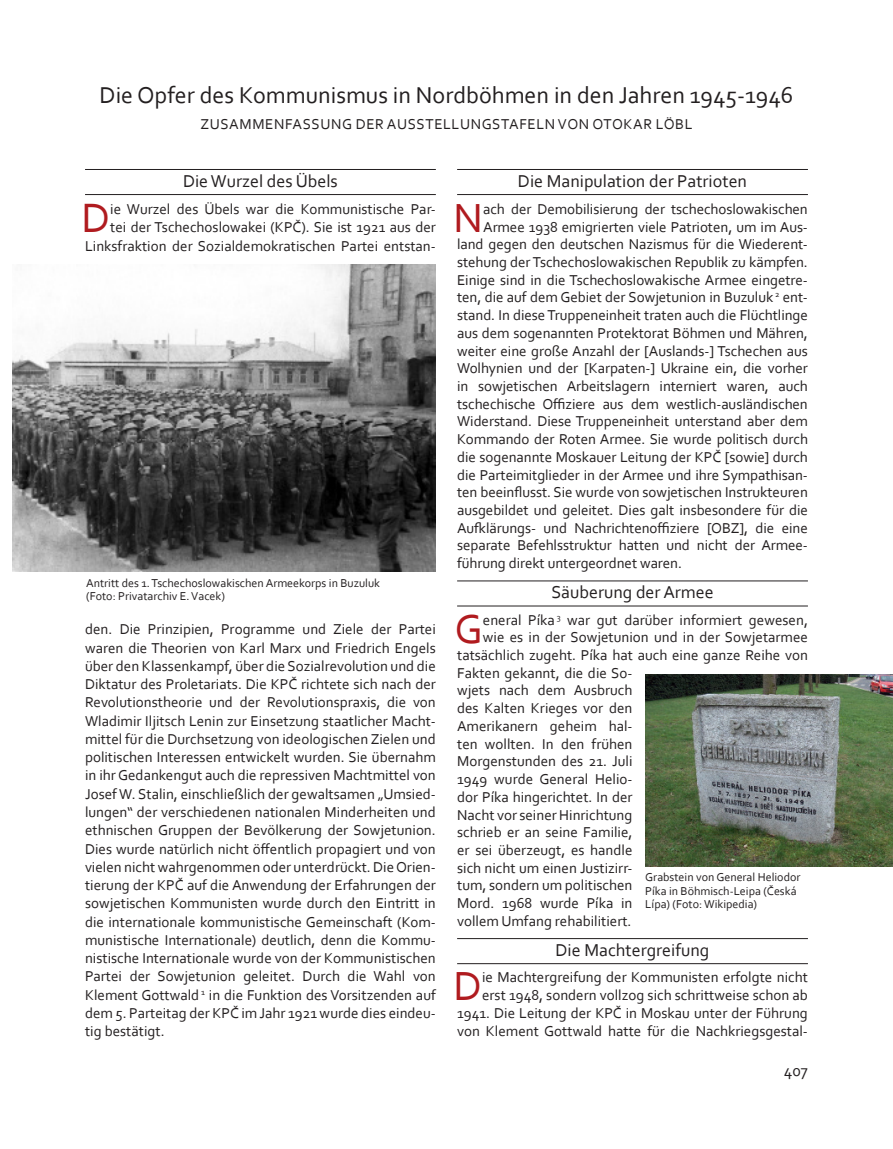
<style>
.page{position:relative;width:893px;height:1149px;background:#fff}
.page>*{position:absolute;margin:0;border:0;box-sizing:border-box;transform-origin:0 0}
._10_Initiale{font:42.9px "Corbel";color:#b01b1f}
._10_Initiale-2{font:42.6px "Corbel";color:#b01b1f}
._10_Initiale-3{font:42.3px "Corbel";color:#b01b1f}
.Überschrift_16_zentr{font:24px "Corbel";color:#231f20}
.Zwischenüberschrift{font:18px "Corbel";color:#231f20}
.t1{font:16.5px "Corbel";color:#231f20}
._10_Initiale-4{font:15px/18.3px "Corbel";letter-spacing:-.005em;color:#231f20;text-align:right}
.Autor__10_zentr__gro{font:15px "Corbel";letter-spacing:.04em;color:#231f20}
.Bildlegende{font:12px/13.5px "Corbel";color:#231f20}
</style>
<div class="page">
<hr style="left:457px;top:169px;width:351px;height:1px;background:#231f20">
<hr style="left:457px;top:194px;width:351px;height:1px;background:#231f20">
<hr style="left:457px;top:580px;width:351px;height:1px;background:#231f20">
<hr style="left:457px;top:605px;width:351px;height:1px;background:#231f20">
<hr style="left:457px;top:938px;width:351px;height:1px;background:#231f20">
<hr style="left:457px;top:963px;width:351px;height:1px;background:#231f20">
<hr style="left:85px;top:169px;width:351px;height:1px;background:#231f20">
<hr style="left:85px;top:194px;width:351px;height:1px;background:#231f20">
<img style="left:645px;top:674px;width:248px;height:191px">
<img style="left:13px;top:265px;width:423px;height:306px">
<p class="Überschrift_16_zentr" style="left:100px;top:80px;width:695px">Die Opfer des Kommunismus in Nordböhmen in den Jahren 1945-1946</p>
<p class="Autor__10_zentr__gro" style="left:200px;top:115px;width:494px">ZUSAMMENFASSUNG DER AUSSTELLUNGSTAFELN VON OTOKAR LÖBL</p>
<p class="Zwischenüberschrift" style="left:183px;top:170px;width:156px">Die Wurzel des Übels</p>
<p class="_10_Initiale-4" style="left:85px;top:199px;width:352px">ie Wurzel des Übels war die Kommunistische Par-<br>tei der Tschechoslowakei (KPČ). Sie ist 1921 aus der<br>Linksfraktion der Sozialdemokratischen Partei entstan-</p>
<p class="_10_Initiale" style="left:81px;top:191px;width:30px">D</p>
<p class="Bildlegende" style="left:86px;top:575px;width:296px">Antritt des 1. Tschechoslowakischen Armeekorps in Buzuluk (Foto: Privatarchiv E. Vacek)</p>
<p class="_10_Initiale-4" style="left:85px;top:619px;width:352px;text-align:justify">den. Die Prinzipien, Programme und Ziele der Partei waren die Theorien von Karl Marx und Friedrich Engels über den Klassenkampf, über die Sozialrevolution und die Diktatur des Proletariats. Die KPČ richtete sich nach der Revolutionstheorie und der Revolutionspraxis, die von Wladimir Iljitsch Lenin zur Einsetzung staatlicher Macht&shy;mittel für die Durchsetzung von ideologischen Zielen und politischen Interessen entwickelt wurden. Sie übernahm in ihr Gedankengut auch die repressiven Machtmittel von Josef W. Stalin, einschließlich der gewaltsamen „Umsied&shy;lungen“ der verschiedenen nationalen Minderheiten und ethnischen Gruppen der Bevölkerung der Sowjetunion.<br>Dies wurde natürlich nicht öffentlich propagiert und von vielen nicht wahrgenommen oder unterdrückt. Die Orien&shy;tierung der KPČ auf die Anwendung der Erfahrungen der sowjetischen Kommunisten wurde durch den Eintritt in die internationale kommunistische Gemeinschaft (Kom&shy;munistische Internationale) deutlich, denn die Kommu&shy;nistische Internationale wurde von der Kommunistischen Partei der Sowjetunion geleitet. Durch die Wahl von Klement Gottwald <sup>1</sup> in die Funktion des Vorsitzenden auf dem 5. Parteitag der KPČ im Jahr 1921 wurde dies eindeu&shy;tig bestätigt.</p>
<p class="Zwischenüberschrift" style="left:518px;top:170px;width:231px">Die Manipulation der Patrioten</p>
<p class="_10_Initiale-2" style="left:454px;top:191px;width:31px">N</p>
<p class="_10_Initiale-4" style="left:483px;top:199px;width:326px">ach der Demobilisierung der tschechoslowakischen</p>
<p class="_10_Initiale-4" style="left:483px;top:217px;width:326px">Armee 1938 emigrierten viele Patrioten, um im Aus-</p>
<p class="_10_Initiale-4" style="left:457px;top:235px;width:352px">land gegen den deutschen Nazismus für die Wiederent-</p>
<p class="_10_Initiale-4" style="left:457px;top:252px;width:352px">stehung der Tschechoslowakischen Republik zu kämpfen.</p>
<p class="_10_Initiale-4" style="left:457px;top:270px;width:352px">Einige sind in die Tschechoslowakische Armee eingetre-</p>
<p class="_10_Initiale-4" style="left:457px;top:288px;width:352px">ten, die auf dem Gebiet der Sowjetunion in Buzuluk <sup>2</sup> ent-</p>
<p class="_10_Initiale-4" style="left:457px;top:305px;width:352px">stand. In diese Truppeneinheit traten auch die Flüchtlinge</p>
<p class="_10_Initiale-4" style="left:457px;top:323px;width:352px">aus dem sogenannten Protektorat Böhmen und Mähren,</p>
<p class="_10_Initiale-4" style="left:457px;top:341px;width:352px">weiter eine große Anzahl der [Auslands-] Tschechen aus</p>
<p class="_10_Initiale-4" style="left:457px;top:358px;width:352px">Wolhynien und der [Karpaten-] Ukraine ein, die vorher</p>
<p class="_10_Initiale-4" style="left:457px;top:376px;width:352px">in sowjetischen Arbeitslagern interniert waren, auch</p>
<p class="_10_Initiale-4" style="left:457px;top:394px;width:352px">tschechische Offiziere aus dem westlich-ausländischen</p>
<p class="_10_Initiale-4" style="left:457px;top:412px;width:352px">Widerstand. Diese Truppeneinheit unterstand aber dem</p>
<p class="_10_Initiale-4" style="left:457px;top:429px;width:352px">Kommando der Roten Armee. Sie wurde politisch durch</p>
<p class="_10_Initiale-4" style="left:457px;top:447px;width:352px">die sogenannte Moskauer Leitung der KPČ [sowie] durch</p>
<p class="_10_Initiale-4" style="left:457px;top:465px;width:352px">die Parteimitglieder in der Armee und ihre Sympathisan-</p>
<p class="_10_Initiale-4" style="left:457px;top:482px;width:352px">ten beeinflusst. Sie wurde von sowjetischen Instrukteuren</p>
<p class="_10_Initiale-4" style="left:457px;top:500px;width:352px">ausgebildet und geleitet. Dies galt insbesondere für die</p>
<p class="_10_Initiale-4" style="left:457px;top:518px;width:352px">Aufklärungs- und Nachrichtenoffiziere [OBZ], die eine</p>
<p class="_10_Initiale-4" style="left:457px;top:535px;width:351px">separate Befehlsstruktur hatten und nicht der Armee-</p>
<p class="_10_Initiale-4" style="left:457px;top:553px;width:226px">führung direkt untergeordnet waren.</p>
<p class="Zwischenüberschrift" style="left:551px;top:581px;width:164px">Säuberung der Armee</p>
<p class="_10_Initiale-3" style="left:455px;top:602px;width:30px">G</p>
<p class="_10_Initiale-4" style="left:483px;top:610px;width:327px">eneral Píka <sup>3</sup> war gut darüber informiert gewesen,</p>
<p class="_10_Initiale-4" style="left:483px;top:627px;width:327px">wie es in der Sowjetunion und in der Sowjetarmee</p>
<p class="_10_Initiale-4" style="left:457px;top:645px;width:352px">tatsächlich zugeht. Píka hat auch eine ganze Reihe von</p>
<p class="_10_Initiale-4" style="left:457px;top:663px;width:177px">Fakten gekannt, die die So-</p>
<p class="_10_Initiale-4" style="left:457px;top:680px;width:177px">wjets nach dem Ausbruch</p>
<p class="_10_Initiale-4" style="left:457px;top:698px;width:177px">des Kalten Krieges vor den</p>
<p class="_10_Initiale-4" style="left:457px;top:716px;width:177px">Amerikanern geheim hal-</p>
<p class="_10_Initiale-4" style="left:457px;top:734px;width:177px">ten wollten. In den frühen</p>
<p class="_10_Initiale-4" style="left:457px;top:751px;width:177px">Morgenstunden des 21. Juli</p>
<p class="_10_Initiale-4" style="left:457px;top:769px;width:177px">1949 wurde General Helio-</p>
<p class="_10_Initiale-4" style="left:457px;top:787px;width:177px">dor Píka hingerichtet. In der</p>
<p class="_10_Initiale-4" style="left:457px;top:804px;width:177px">Nacht vor seiner Hinrichtung</p>
<p class="_10_Initiale-4" style="left:457px;top:822px;width:177px">schrieb er an seine Familie,</p>
<p class="_10_Initiale-4" style="left:457px;top:840px;width:177px">er sei überzeugt, es handle</p>
<p class="_10_Initiale-4" style="left:457px;top:857px;width:177px">sich nicht um einen Justizirr-</p>
<p class="_10_Initiale-4" style="left:457px;top:875px;width:177px">tum, sondern um politischen</p>
<p class="_10_Initiale-4" style="left:457px;top:893px;width:177px">Mord. 1968 wurde Píka in</p>
<p class="_10_Initiale-4" style="left:457px;top:911px;width:176px">vollem Umfang rehabilitiert.</p>
<p class="Zwischenüberschrift" style="left:556px;top:938px;width:155px">Die Machtergreifung</p>
<p class="_10_Initiale-2" style="left:454px;top:959px;width:30px">D</p>
<p class="Bildlegende" style="left:645px;top:869px;width:157px">Grabstein von General Heliodor<br>Píka in Böhmisch-Leipa (Česká<br>Lípa) (Foto: Wikipedia)</p>
<p class="_10_Initiale-4" style="left:457px;top:967px;width:352px;line-height:17.7px">ie Machtergreifung der Kommunisten erfolgte nicht erst 1948, sondern vollzog sich schrittweise schon ab 1941. Die Leitung der KPČ in Moskau unter der Führung von Klement Gottwald hatte für die Nachkriegsgestal-</p>
<p class="t1" style="left:784px;top:1060px;width:26px">407</p>
</div>
